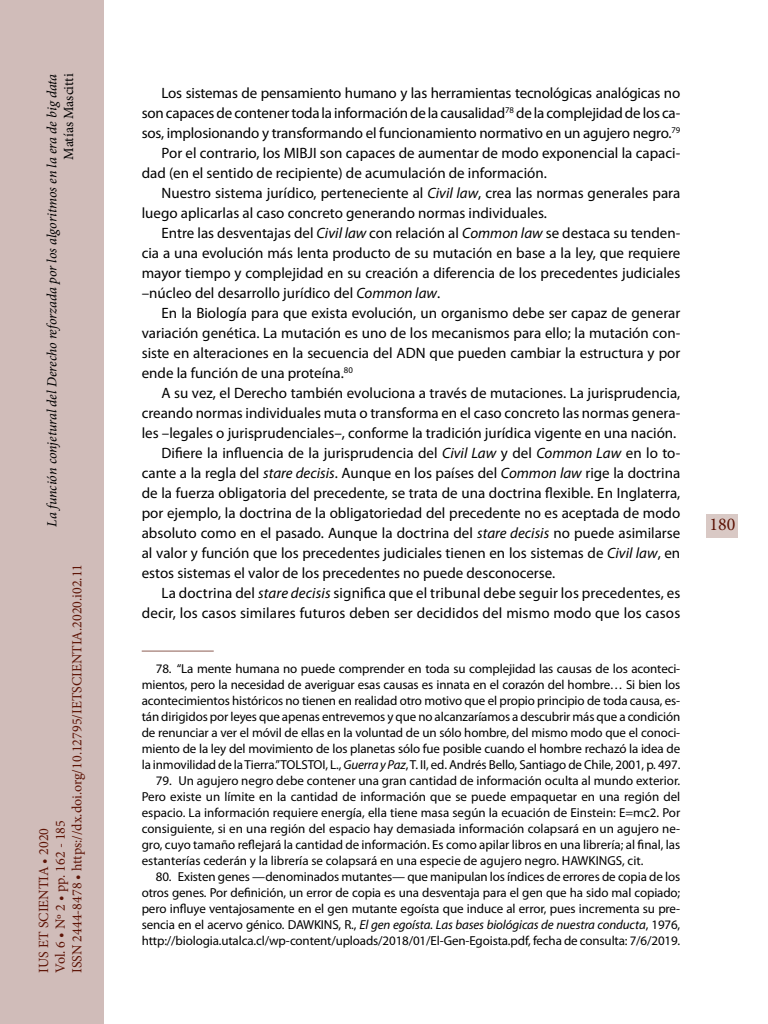
<style>
.page{position:relative;width:768px;height:1024px;background:#fff}
.page>*{position:absolute;margin:0;border:0;box-sizing:border-box;transform-origin:0 0}
.t1{font:18px "Minion Pro";color:#5d1305}
._00_bsc{font:15px/20px "Myriad Pro";color:#000;text-align:justify}
.t2{font:14px/16.8px "Minion Pro";color:#5d1305}
.t3{font:italic 14px "Minion Pro";letter-spacing:-.01em;color:#000}
.t4{font:14px "Minion Pro";letter-spacing:-.005em;color:#000}
.zz_notas{font:13px/16px "Myriad Pro";letter-spacing:-.01em;color:#000;text-align:justify}
.s1{font-style:italic}
</style>
<div class="page">
<hr style="left:142px;top:651px;width:72px;height:1px;background:#8c5c52">
<div style="left:0;top:0;width:103px;height:1024px;background:#d0bcb9"></div>
<div style="left:707px;top:514px;width:31px;height:24px;background:#d9c9c5"></div>
<p class="t3" style="left:42px;top:527px;width:455px;rotate:-90deg">La función conjetural del Derecho reforzada por los algoritmos en la era de big data</p>
<p class="t4" style="left:59px;top:160px;width:87px;rotate:-90deg">Matías Mascitti</p>
<p class="t2" style="left:35px;top:973px;width:411px;rotate:-90deg">IUS ET SCIENTIA • 2020<br>Vol. 6 • Nº 2 • pp. 162 - 185<br>ISSN 2444-8478 • https://dx.doi.org/10.12795/IETSCIENTIA.2020.i02.11</p>
<p class="_00_bsc" style="left:142px;top:83px;width:540px;text-indent:20px">Los sistemas de pensamiento humano y las herramientas tecnológicas analógicas no son capaces de contener toda la información de la causalidad<sup>78</sup> de la complejidad de los ca&shy;sos, implosionando y transformando el funcionamiento normativo en un agujero negro.<sup>79</sup></p>
<p class="_00_bsc" style="left:142px;top:143px;width:540px;text-indent:20px">Por el contrario, los MIBJI son capaces de aumentar de modo exponencial la capaci&shy;dad (en el sentido de recipiente) de acumulación de información.</p>
<p class="_00_bsc" style="left:142px;top:183px;width:540px;text-indent:20px">Nuestro sistema jurídico, perteneciente al <span class="s1">Civil law</span>, crea las normas generales para luego aplicarlas al caso concreto generando normas individuales.</p>
<p class="_00_bsc" style="left:142px;top:223px;width:540px;text-indent:20px">Entre las desventajas del <span class="s1">Civil law</span> con relación al <span class="s1">Common law</span> se destaca su tenden&shy;cia a una evolución más lenta producto de su mutación en base a la ley, que requiere mayor tiempo y complejidad en su creación a diferencia de los precedentes judiciales –núcleo del desarrollo jurídico del <span class="s1">Common law</span>.</p>
<p class="_00_bsc" style="left:142px;top:303px;width:540px;text-indent:20px">En la Biología para que exista evolución, un organismo debe ser capaz de generar variación genética. La mutación es uno de los mecanismos para ello; la mutación con&shy;siste en alteraciones en la secuencia del ADN que pueden cambiar la estructura y por ende la función de una proteína.<sup>80</sup></p>
<p class="_00_bsc" style="left:142px;top:383px;width:540px;text-indent:20px">A su vez, el Derecho también evoluciona a través de mutaciones. La jurisprudencia, creando normas individuales muta o transforma en el caso concreto las normas genera&shy;les –legales o jurisprudenciales–, conforme la tradición jurídica vigente en una nación.</p>
<p class="_00_bsc" style="left:142px;top:443px;width:540px;text-indent:20px">Difiere la influencia de la jurisprudencia del <span class="s1">Civil Law</span> y del <span class="s1">Common Law</span> en lo to&shy;cante a la regla del <span class="s1">stare decisis</span>. Aunque en los países del <span class="s1">Common law</span> rige la doctrina de la fuerza obligatoria del precedente, se trata de una doctrina flexible. En Inglaterra, por ejemplo, la doctrina de la obligatoriedad del precedente no es aceptada de modo absoluto como en el pasado. Aunque la doctrina del <span class="s1">stare decisis</span> no puede asimilarse al valor y función que los precedentes judiciales tienen en los sistemas de <span class="s1">Civil law</span>, en estos sistemas el valor de los precedentes no puede desconocerse.</p>
<p class="_00_bsc" style="left:142px;top:583px;width:540px;text-align:right">La doctrina del <span class="s1">stare decisis</span> significa que el tribunal debe seguir los precedentes, es decir, los casos similares futuros deben ser decididos del mismo modo que los casos</p>
<p class="zz_notas" style="left:142px;top:660px;width:540px;text-indent:14px">78. “La mente humana no puede comprender en toda su complejidad las causas de los aconteci&shy;mientos, pero la necesidad de averiguar esas causas es innata en el corazón del hombre… Si bien los acontecimientos históricos no tienen en realidad otro motivo que el propio principio de toda causa, es&shy;tán dirigidos por leyes que apenas entrevemos y que no alcanzaríamos a descubrir más que a condición de renunciar a ver el móvil de ellas en la voluntad de un sólo hombre, del mismo modo que el conoci&shy;miento de la ley del movimiento de los planetas sólo fue posible cuando el hombre rechazó la idea de la inmovilidad de la Tierra.” TOLSTOI, L., <span class="s1">Guerra y Paz</span>, T. II, ed. Andrés Bello, Santiago de Chile, 2001, p. 497.</p>
<p class="zz_notas" style="left:142px;top:772px;width:540px;text-indent:14px">79. Un agujero negro debe contener una gran cantidad de información oculta al mundo exterior.<br>Pero existe un límite en la cantidad de información que se puede empaquetar en una región del espacio. La información requiere energía, ella tiene masa según la ecuación de Einstein: E=mc2. Por consiguiente, si en una región del espacio hay demasiada información colapsará en un agujero ne&shy;gro, cuyo tamaño reflejará la cantidad de información. Es como apilar libros en una librería; al final, las estanterías cederán y la librería se colapsará en una especie de agujero negro. HAWKINGS, cit.</p>
<p class="zz_notas" style="left:142px;top:868px;width:540px;text-indent:14px">80. Existen genes —denominados mutantes— que manipulan los índices de errores de copia de los otros genes. Por definición, un error de copia es una desventaja para el gen que ha sido mal copiado; pero influye ventajosamente en el gen mutante egoísta que induce al error, pues incrementa su pre&shy;sencia en el acervo gé nico. DAWKINS, R., <span class="s1">El gen egoísta. Las bases biológicas de nuestra conducta</span>, 1976, http://biologia.utalca.cl/wp-content/uploads/2018/01/El-Gen-Egoista.pdf, fecha de consulta: 7/6/2019.</p>
<p class="t1" style="left:709px;top:512px;width:27px">180</p>
</div>
